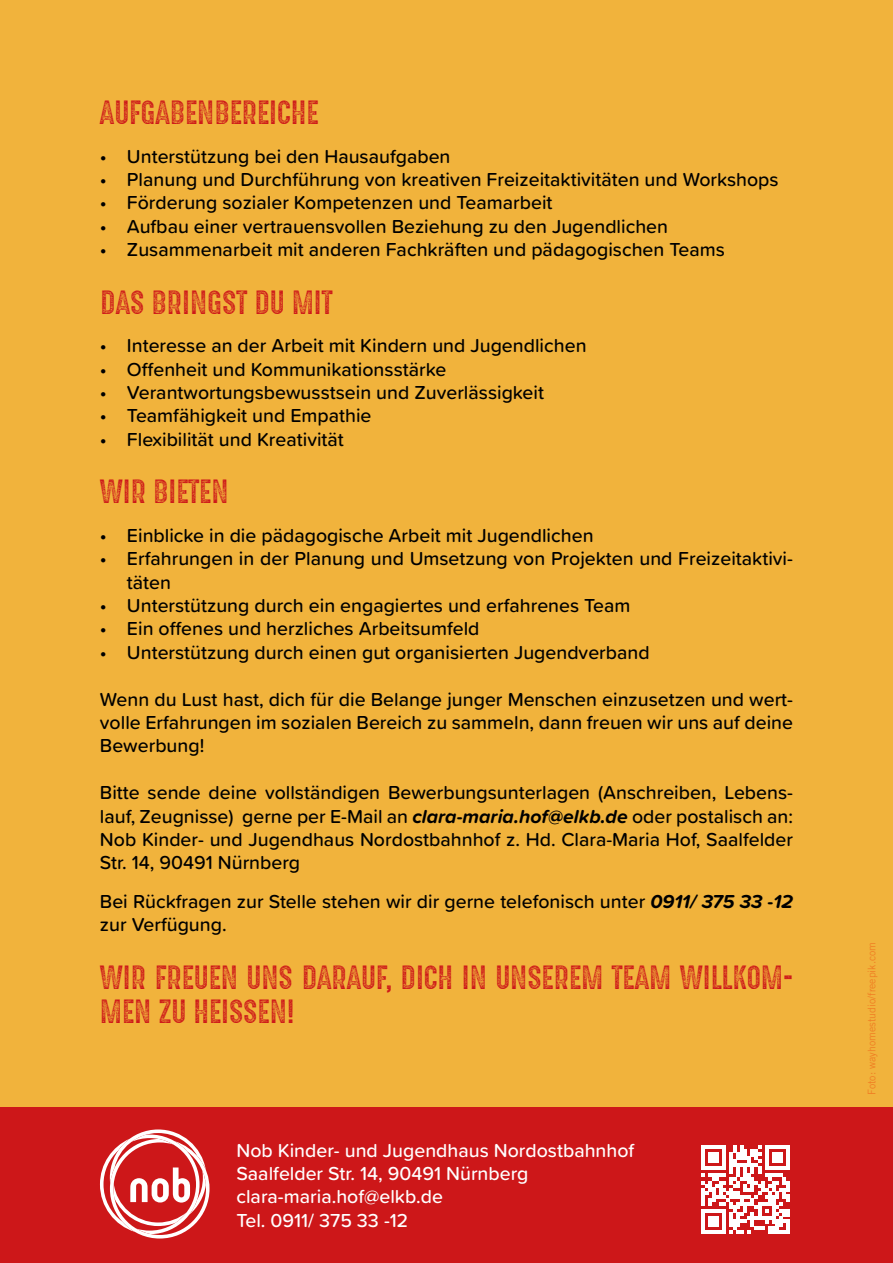
<style>
.page{position:relative;width:893px;height:1263px;background:#f1b33c}
.page>*{position:absolute;margin:0;border:0;box-sizing:border-box;transform-origin:0 0}
.t1{font:28.5px/34.2px "Gotcha Gothic Stamp";color:#cd1719}
.t2{font:500 19.5px/23.4px "Proxima Soft";color:#000}
.t3{font:500 19.5px/23.4px "Proxima Soft";color:#fff}
.t4{font:10.5px "Trade Gothic LT Std";color:#f07e23}
.s1{font-weight:700;font-style:italic}
</style>
<div class="page">
<div style="left:0;top:1108px;width:893px;height:155px;background:#cd1719"></div>
<svg style="left:701px;top:1145px;width:88px;height:89px"></svg>
<svg style="left:100px;top:1129px;width:110px;height:109px"></svg>
<h1 class="t1" style="left:100px;top:95px;width:220px">AUFGABENBEREICHE</h1>
<p class="t2" style="left:100px;top:143px;width:352px">• Unterstützung bei den Hausaufgaben</p>
<p class="t2" style="left:100px;top:167px;width:680px">• Planung und Durchführung von kreativen Freizeitaktivitäten und Workshops</p>
<p class="t2" style="left:100px;top:190px;width:454px">• Förderung sozialer Kompetenzen und Teamarbeit</p>
<p class="t2" style="left:100px;top:214px;width:570px">• Aufbau einer vertrauensvollen Beziehung zu den Jugendlichen</p>
<p class="t2" style="left:100px;top:237px;width:626px">• Zusammenarbeit mit anderen Fachkräften und pädagogischen Teams</p>
<h1 class="t1" style="left:100px;top:285px;width:234px">DAS BRINGST DU MIT</h1>
<p class="t2" style="left:100px;top:333px;width:488px">• Interesse an der Arbeit mit Kindern und Jugendlichen</p>
<p class="t2" style="left:100px;top:356px;width:348px">• Offenheit und Kommunikationsstärke</p>
<p class="t2" style="left:100px;top:380px;width:446px">• Verantwortungsbewusstsein und Zuverlässigkeit</p>
<p class="t2" style="left:100px;top:403px;width:273px">• Teamfähigkeit und Empathie</p>
<p class="t2" style="left:100px;top:427px;width:245px">• Flexibilität und Kreativität</p>
<h1 class="t1" style="left:100px;top:474px;width:130px">WIR BIETEN</h1>
<p class="t2" style="left:100px;top:523px;width:495px">• Einblicke in die pädagogische Arbeit mit Jugendlichen</p>
<p class="t2" style="left:127px;top:546px;width:667px;text-indent:-27px">• Erfahrungen in der Planung und Umsetzung von Projekten und Freizeitaktivi&shy;täten</p>
<p class="t2" style="left:100px;top:593px;width:532px">• Unterstützung durch ein engagiertes und erfahrenes Team</p>
<p class="t2" style="left:100px;top:616px;width:381px">• Ein offenes und herzliches Arbeitsumfeld</p>
<p class="t2" style="left:100px;top:640px;width:551px">• Unterstützung durch einen gut organisierten Jugendverband</p>
<p class="t2" style="left:100px;top:686px;width:695px;text-align:justify">Wenn du Lust hast, dich für die Belange junger Menschen einzusetzen und wert&shy;volle Erfahrungen im sozialen Bereich zu sammeln, dann freuen wir uns auf deine Bewerbung!</p>
<p class="t2" style="left:100px;top:780px;width:695px;text-align:justify">Bitte sende deine vollständigen Bewerbungsunterlagen (Anschreiben, Lebens&shy;lauf, Zeugnisse) gerne per E-Mail an <span class="s1">clara-maria.hof@elkb.de</span> oder postalisch an:<br>Nob Kinder- und Jugendhaus Nordostbahnhof z. Hd. Clara-Maria Hof, Saalfelder Str. 14, 90491 Nürnberg</p>
<p class="t2" style="left:100px;top:889px;width:694px">Bei Rückfragen zur Stelle stehen wir dir gerne telefonisch unter <span class="s1">0911/ 375 33 -12 </span>zur Verfügung.</p>
<h1 class="t1" style="left:100px;top:960px;width:695px">WIR FREUEN UNS DARAUF, DICH IN UNSEREM TEAM WILLKOM-<br>MEN ZU HEISSEN!</h1>
<p class="t3" style="left:236px;top:1137px;width:399px">Nob Kinder- und Jugendhaus Nordostbahnhof<br>Saalfelder Str. 14, 90491 Nürnberg clara-maria.hof@elkb.de<br>Tel. 0911/ 375 33 -12</p>
<p class="t4" style="left:865px;top:1095px;width:155px;rotate:-90deg">Foto: wayhomestudio/freepik.com</p>
</div>
